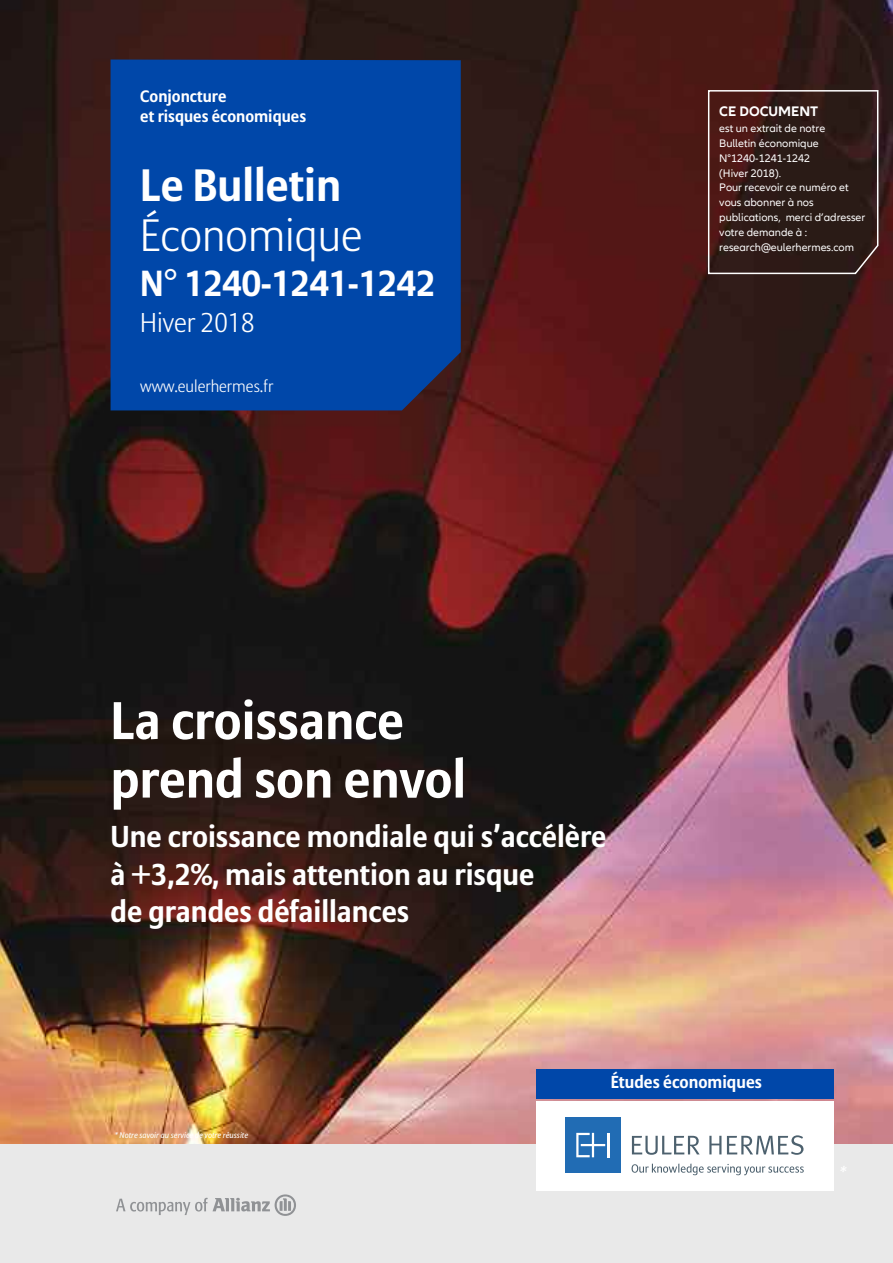
<style>
.page{position:relative;width:893px;height:1263px;background:#fff}
.page>*{position:absolute;margin:0;border:0;box-sizing:border-box;transform-origin:0 0}
.t1{font:700 52.5px/58.5px "Allianz Sans";color:#fff}
.t2{font:700 45px "Allianz Sans";color:#fff}
.t3{font:300 45px "Allianz Sans";color:#fff}
.t4{font:700 36px "Allianz Sans";letter-spacing:-.025em;color:#fff}
.t5{font:700 30px/37.5px "Allianz Sans";color:#fff}
.t6{font:300 27px "Allianz Sans";color:#fff}
.t7{font:700 17.25px "Allianz Sans";color:#fff}
.t8{font:700 16.5px/19.8px "Allianz Sans";color:#fff}
.t9{font:300 16.5px "Allianz Sans";color:#fff}
.t10{font:700 14.25px "Allianz Neo";color:#fff}
.t11{font:11.25px/14.9px "Allianz Neo";color:#fff}
.t12{font:italic 8.25px "Allianz Sans";color:#fff}
.s1{font-style:inherit}
</style>
<div class="page">
<img style="left:0;top:0;width:893px;height:1144px">
<div style="left:0;top:1144px;width:893px;height:119px;background:#e9e9e9"></div>
<svg style="left:116px;top:1194px;width:180px;height:22px"></svg>
<div style="left:111px;top:60px;width:350px;height:350px;background:#0047a9"></div>
<div style="left:536px;top:1068px;width:297px;height:30px;background:#0047a9"></div>
<div style="left:536px;top:1101px;width:297px;height:89px;background:#fff"></div>
<div style="left:565px;top:1117px;width:56px;height:56px;background:#216cb4"></div>
<hr style="left:607px;top:1133px;width:3px;height:24px;background:#fefefe">
<svg style="left:576px;top:1133px;width:29px;height:24px"></svg>
<svg style="left:632px;top:1136px;width:68px;height:19px"></svg>
<svg style="left:709px;top:1136px;width:12px;height:18px"></svg>
<svg style="left:727px;top:1135px;width:76px;height:20px"></svg>
<svg style="left:632px;top:1163px;width:172px;height:12px"></svg>
<svg style="left:708px;top:90px;width:170px;height:184px;background:#38201d"></svg>
<h3 class="t8" style="left:140px;top:88px;width:167px">Conjoncture<br>et risques économiques</h3>
<h2 class="t2" style="left:140px;top:167px;width:202px">Le Bulletin</h2>
<h2 class="t3" style="left:140px;top:217px;width:223px">Économique</h2>
<h3 class="t4" style="left:140px;top:269px;width:297px">N° 1240-1241-1242</h3>
<h3 class="t6" style="left:140px;top:312px;width:116px">Hiver 2018</h3>
<h3 class="t9" style="left:140px;top:380px;width:134px">www.eulerhermes.fr</h3>
<p class="t10" style="left:719px;top:103px;width:101px">CE DOCUMENT</p>
<p class="t11" style="left:719px;top:121px;width:148px">est un extrait de notre<br>Bulletin économique<br>N°12<span class="s1">40-1241-1242<br></span>(<span class="s1">Hiver 2018</span>).<br>Pour recevoir ce numéro et vous abonner à nos publications, merci d’adresser votre demande à : research@eulerhermes.com</p>
<h1 class="t1" style="left:111px;top:696px;width:357px">La croissance prend son envol</h1>
<h3 class="t5" style="left:111px;top:820px;width:497px">Une croissance mondiale qui s’accélère à +3,2%, mais attention au risque<br>de grandes défaillances</h3>
<p class="t12" style="left:115px;top:1131px;width:135px">* Notre savoir au service de votre réussite</p>
<h3 class="t7" style="left:611px;top:1075px;width:153px">Études économiques</h3>
</div>
